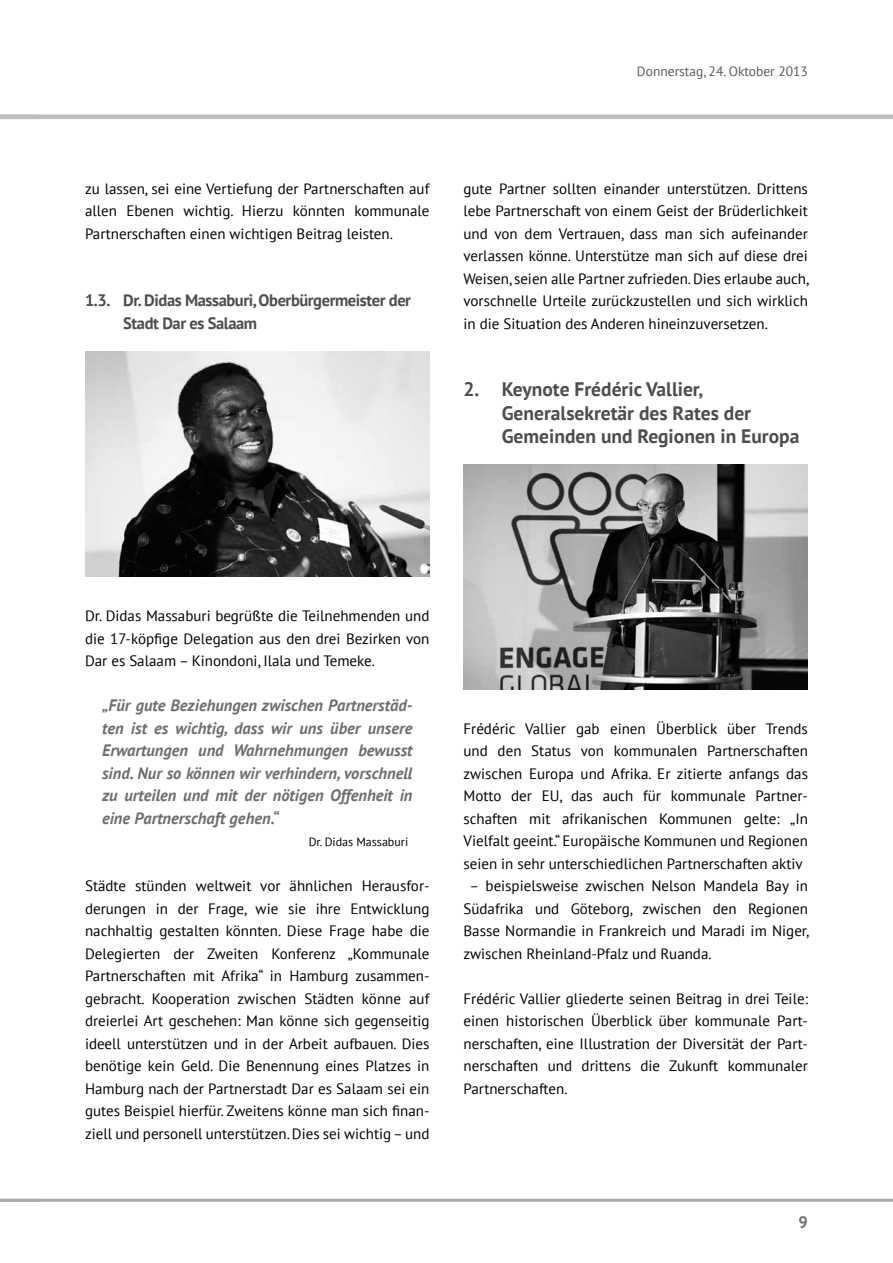
<style>
.page{position:relative;width:893px;height:1263px;background:#fff}
.page>*{position:absolute;margin:0;border:0;box-sizing:border-box;transform-origin:0 0}
.t1{font:700 19.5px/23.4px "PT Sans";color:#4d4d4f}
.zitat{font:italic 700 16.5px/22.5px "PT Sans";color:#6d6e71;text-align:justify}
.t2{font:700 16.5px/22.5px "PT Sans";letter-spacing:-.025em;color:#4d4d4f}
.t3{font:700 16.5px "PT Sans";color:#6d6e71}
.t4{font:15px/22.5px "PT Sans";color:#000;text-align:justify}
.t5{font:13.5px "PT Sans";color:#58595b}
.Zitatquelle{font:12px "PT Sans";color:#000}
</style>
<div class="page">
<hr style="left:0;top:1199px;width:893px;height:3px;background:#a7a9ac">
<hr style="left:0;top:115px;width:893px;height:4px;background:#bcbec0">
<img style="left:85px;top:352px;width:344px;height:225px">
<img style="left:463px;top:464px;width:345px;height:226px">
<p class="t5" style="left:637px;top:63px;width:172px">Donnerstag, 24. Oktober 2013</p>
<p class="t4" style="left:85px;top:177px;width:346px">zu lassen, sei eine Vertiefung der Partnerschaften auf allen Ebenen wichtig. Hierzu könnten kommunale Partnerschaften einen wichtigen Beitrag leisten.</p>
<h3 class="t2" style="left:123px;top:289px;width:289px;text-indent:-38px">1.3. Dr. Didas Massaburi, Oberbürgermeister der<br>Stadt Dar es Salaam</h3>
<p class="t4" style="left:463px;top:177px;width:347px">gute Partner sollten einander unterstützen. Drittens lebe Partnerschaft von einem Geist der Brüderlichkeit und von dem Vertrauen, dass man sich aufeinander verlassen könne. Unterstütze man sich auf diese drei Weisen, seien alle Partner zufrieden. Dies erlaube auch, vorschnelle Urteile zurückzustellen und sich wirklich in die Situation des Anderen hineinzuversetzen.</p>
<h2 class="t1" style="left:502px;top:377px;width:299px;text-indent:-38px">2. Keynote Frédéric Vallier,<br>Generalsekretär des Rates der<br>Gemeinden und Regionen in Europa</h2>
<p class="t4" style="left:85px;top:604px;width:346px">Dr. Didas Massaburi begrüßte die Teilnehmenden und die 17-köpfige Delegation aus den drei Bezirken von Dar es Salaam – Kinondoni, Ilala und Temeke.</p>
<p class="zitat" style="left:102px;top:694px;width:312px">„Für gute Beziehungen zwischen Partnerstäd&shy;ten ist es wichtig, dass wir uns über unsere Erwartungen und Wahrnehmungen bewusst sind. Nur so können wir verhindern, vorschnell zu urteilen und mit der nötigen Offenheit in eine Partnerschaft gehen.“</p>
<p class="Zitatquelle" style="left:309px;top:834px;width:101px">Dr. Didas Massaburi</p>
<p class="t4" style="left:85px;top:874px;width:346px">Städte stünden weltweit vor ähnlichen Herausfor&shy;derungen in der Frage, wie sie ihre Entwicklung nachhaltig gestalten könnten. Diese Frage habe die Delegierten der Zweiten Konferenz „Kommunale Partnerschaften mit Afrika“ in Hamburg zusammen&shy;gebracht. Kooperation zwischen Städten könne auf dreierlei Art geschehen: Man könne sich gegenseitig ideell unterstützen und in der Arbeit aufbauen. Dies benötige kein Geld. Die Benennung eines Platzes in Hamburg nach der Partnerstadt Dar es Salaam sei ein gutes Beispiel hierfür. Zweitens könne man sich finan&shy;ziell und personell unterstützen. Dies sei wichtig – und</p>
<p class="t4" style="left:463px;top:717px;width:346px">Frédéric Vallier gab einen Überblick über Trends und den Status von kommunalen Partnerschaften zwischen Europa und Afrika. Er zitierte anfangs das Motto der EU, das auch für kommunale Partner&shy;schaften mit afrikanischen Kommunen gelte: „In Vielfalt geeint.“ Europäische Kommunen und Regionen seien in sehr unterschiedlichen Partnerschaften aktiv</p>
<p class="t4" style="left:463px;top:874px;width:347px;text-indent:6px">– beispielsweise zwischen Nelson Mandela Bay in Südafrika und Göteborg, zwischen den Regionen Basse Normandie in Frankreich und Maradi im Niger, zwischen Rheinland-Pfalz und Ruanda.</p>
<p class="t4" style="left:463px;top:987px;width:346px">Frédéric Vallier gliederte seinen Beitrag in drei Teile: einen historischen Überblick über kommunale Part&shy;nerschaften, eine Illustration der Diversität der Part&shy;nerschaften und drittens die Zukunft kommunaler Partnerschaften.</p>
<p class="t3" style="left:799px;top:1211px;width:11px">9</p>
</div>
